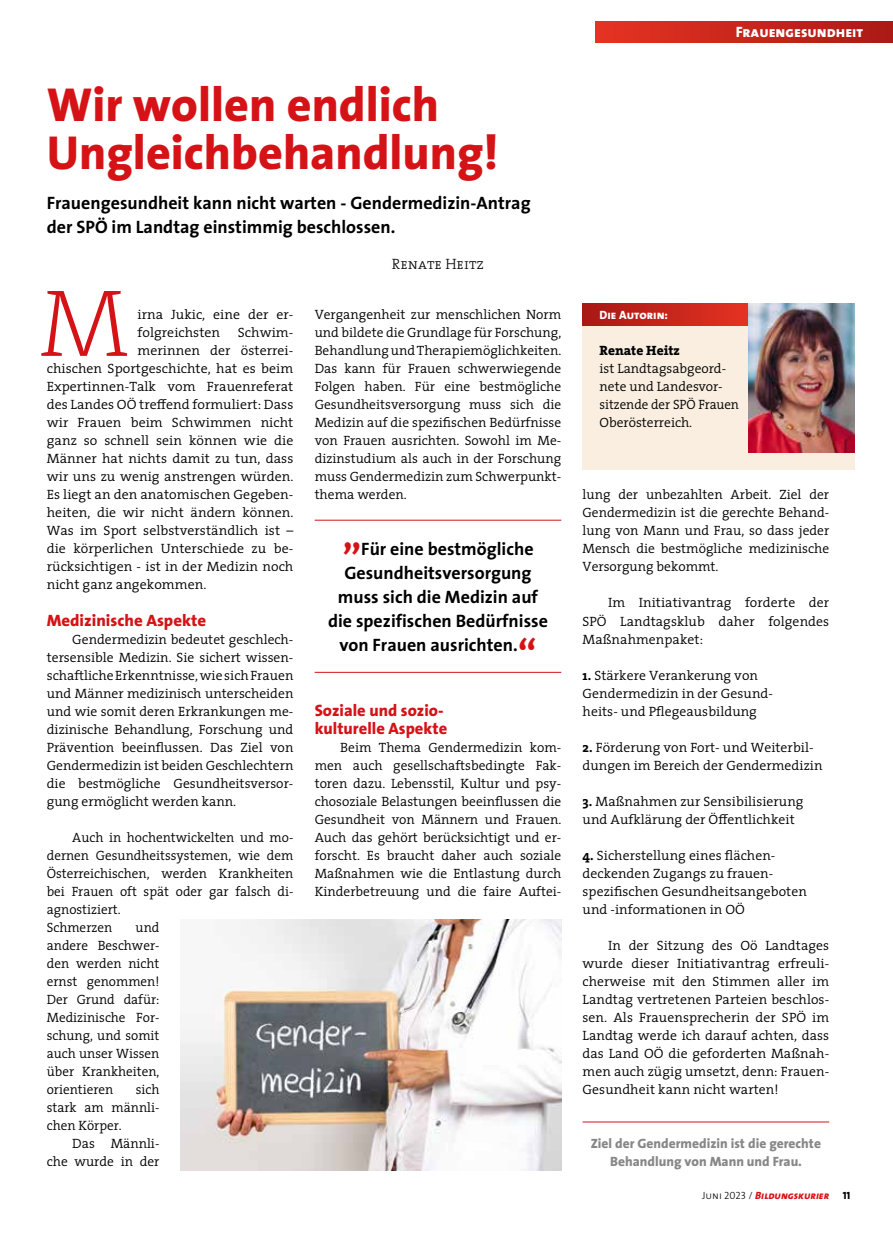
<style>
.page{position:relative;width:893px;height:1234px;background:#fff}
.page>*{position:absolute;margin:0;border:0;box-sizing:border-box;transform-origin:0 0}
.t1{font:200 96px "The Serif";color:#d51317}
.t2{font:800 48px/48px "The Sans";color:#d51317}
.t3{font:700 18px/24px "The Sans";color:#000}
.t4{font:800 16.5px/18px "The Sans";color:#d51317}
.t5{font:15px "The Sans Extra Bold Caps";color:#fff}
.t6{font:15px "The Serif Light Caps";color:#000}
.t7{font:300 13.5px/18px "The Serif";letter-spacing:.005em;color:#000;text-align:justify}
.t8{font:800 13.5px/18px "The Sans";color:#878787;text-align:center}
.t9{font:800 13.5px "The Serif";color:#000}
.t10{font:12px "The Sans Extra Bold Caps";color:#fff}
.t11{font:10.5px "The Sans Extra Bold Italic Caps";color:#d51317}
.t12{font:10.5px "The Sans Extra Bold Caps";color:#000}
.s1{font-size:39px;color:#d51317}
.s2{font-weight:700}
.s3{font-family:"The Sans Light Caps";color:#000}
</style>
<div class="page">
<div style="left:595px;top:21px;width:298px;height:22px;background:linear-gradient(to right,#e63323,#ab1a16)"></div>
<div style="left:583px;top:325px;width:272px;height:144px;background:#f9eee0"></div>
<div style="left:583px;top:304px;width:165px;height:21px;background:linear-gradient(to right,#a71815,#e43322)"></div>
<img style="left:748px;top:304px;width:107px;height:148px">
<hr style="left:583px;top:1121px;width:246px;height:1px;background:#d51317">
<img style="left:181px;top:919px;width:380px;height:250px">
<hr style="left:315px;top:519px;width:246px;height:1px;background:#d51317">
<hr style="left:315px;top:671px;width:246px;height:1px;background:#d51317">
<h2 class="t2" style="left:47px;top:80px;width:453px">Wir wollen endlich<br>Ungleichbehandlung!</h2>
<h3 class="t3" style="left:47px;top:191px;width:485px">Frauengesundheit kann nicht warten - Gendermedizin-Antrag der SPÖ im Landtag einstimmig beschlossen.</h3>
<p class="t6" style="left:392px;top:252px;width:94px">Renate Heitz</p>
<h1 class="t1" style="left:40px;top:244px;width:90px">M</h1>
<p class="t7" style="left:137px;top:305px;width:157px">irna Jukic, eine der er&shy;folgreichsten</p>
<p class="t7" style="left:238px;top:323px;width:57px">Schwim-</p>
<p class="t7" style="left:137px;top:341px;width:157px">merinnen der österrei-</p>
<p class="t7" style="left:47px;top:359px;width:248px">chischen Sportgeschichte, hat es beim</p>
<p class="t7" style="left:47px;top:377px;width:248px">Expertinnen-Talk vom Frauenreferat</p>
<p class="t7" style="left:47px;top:395px;width:248px">des Landes OÖ treffend formuliert: Dass</p>
<p class="t7" style="left:47px;top:413px;width:248px">wir Frauen beim Schwimmen nicht</p>
<p class="t7" style="left:47px;top:431px;width:248px">ganz so schnell sein können wie die</p>
<p class="t7" style="left:47px;top:449px;width:248px">Männer hat nichts damit zu tun, dass</p>
<p class="t7" style="left:47px;top:467px;width:248px">wir uns zu wenig anstrengen würden.</p>
<p class="t7" style="left:47px;top:485px;width:248px">Es liegt an den anatomischen Gegeben-</p>
<p class="t7" style="left:47px;top:503px;width:248px">heiten, die wir nicht ändern können.</p>
<p class="t7" style="left:47px;top:521px;width:248px">Was im Sport selbstverständlich ist –</p>
<p class="t7" style="left:47px;top:539px;width:248px">die körperlichen Unterschiede zu be-</p>
<p class="t7" style="left:47px;top:557px;width:248px">rücksichtigen - ist in der Medizin noch</p>
<p class="t7" style="left:47px;top:575px;width:161px">nicht ganz angekommen.</p>
<p class="t4" style="left:47px;top:610px;width:161px">Medizinische Aspekte</p>
<p class="t7" style="left:47px;top:629px;width:248px;text-indent:26px">Gendermedizin bedeutet geschlech&shy;tersensible Medizin. Sie sichert wissen&shy;schaftliche Erkenntnisse, wie sich Frauen und Männer medizinisch unterscheiden und wie somit deren Erkrankungen me&shy;dizinische Behandlung, Forschung und Prävention beeinflussen. Das Ziel von Gendermedizin ist beiden Geschlechtern die bestmögliche Gesundheitsversor&shy;gung ermöglicht werden kann.</p>
<p class="t7" style="left:47px;top:827px;width:248px;text-align:left;text-indent:26px">Auch in hochentwickelten und mo&shy;dernen Gesundheitssystemen, wie dem<br>Österreichischen, werden Krankheiten bei Frauen oft spät oder gar falsch di&shy;agnostiziert.<br>Schmerzen</p>
<p class="t7" style="left:47px;top:917px;width:114px;text-indent:89px">und andere Beschwer&shy;den werden nicht ernst genommen!<br>Der Grund dafür:<br>Medizinische For&shy;schung, und somit auch unser Wissen über Krankheiten, orientieren</p>
<p class="t7" style="left:47px;top:1079px;width:114px;text-indent:89px">sich stark am männli&shy;chen Körper.</p>
<p class="t7" style="left:47px;top:1133px;width:114px;text-align:right">Das Männli-<br>che wurde in der</p>
<p class="t7" style="left:315px;top:305px;width:248px">Vergangenheit zur menschlichen Norm und bildete die Grundlage für Forschung, Behandlung und Therapiemöglichkeiten.<br>Das kann für Frauen schwerwiegende Folgen haben. Für eine bestmögliche Gesundheitsversorgung muss sich die Medizin auf die spezifischen Bedürfnisse von Frauen ausrichten. Sowohl im Me&shy;dizinstudium als auch in der Forschung muss Gendermedizin zum Schwerpunkt&shy;thema werden.</p>
<h3 class="t3" style="left:328px;top:536px;width:221px;text-align:center"><sup>„</sup>Für eine bestmögliche<br>Gesundheitsversorgung muss sich die Medizin auf die spezifischen Bedürfnisse von Frauen ausrichten.<span class="s1">“</span></h3>
<p class="t4" style="left:315px;top:700px;width:134px">Soziale und sozio&shy;kulturelle Aspekte</p>
<p class="t7" style="left:315px;top:737px;width:248px;text-indent:26px">Beim Thema Gendermedizin kom&shy;men auch gesellschaftsbedingte Fak&shy;toren dazu. Lebensstil, Kultur und psy&shy;chosoziale Belastungen beeinflussen die Gesundheit von Männern und Frauen.<br>Auch das gehört berücksichtigt und er&shy;forscht. Es braucht daher auch soziale Maßnahmen wie die Entlastung durch Kinderbetreuung und die faire Auftei-</p>
<p class="t5" style="left:736px;top:19px;width:129px">Frauengesundheit</p>
<p class="t10" style="left:600px;top:305px;width:70px">Die Autorin:</p>
<p class="t9" style="left:600px;top:339px;width:82px">Renate Heitz</p>
<p class="t7" style="left:600px;top:359px;width:141px;text-align:left">ist Landtagsabgeord&shy;nete und Landesvor&shy;sitzende der SPÖ Frauen<br>Oberösterreich.</p>
<p class="t7" style="left:583px;top:485px;width:248px">lung der unbezahlten Arbeit. Ziel der Gendermedizin ist die gerechte Behand&shy;lung von Mann und Frau, so dass jeder Mensch die bestmögliche medizinische Versorgung bekommt.</p>
<p class="t7" style="left:583px;top:593px;width:248px;text-indent:26px">Im Initiativantrag forderte der SPÖ Landtagsklub daher folgendes Maßnahmenpaket:</p>
<p class="t7" style="left:583px;top:665px;width:192px;text-align:left"><span class="s2">1.</span> Stärkere Verankerung von<br>Gendermedizin in der Gesund&shy;heits- und Pflegeausbildung</p>
<p class="t7" style="left:583px;top:737px;width:242px"><span class="s2">2.</span> Förderung von Fort- und Weiterbil&shy;dungen im Bereich der Gendermedizin</p>
<p class="t7" style="left:583px;top:791px;width:222px"><span class="s2">3.</span> Maßnahmen zur Sensibilisierung und Aufklärung der Öffentlichkeit</p>
<p class="t7" style="left:583px;top:845px;width:226px;text-align:left"><span class="s2">4.</span> Sicherstellung eines flächen&shy;deckenden Zugangs zu frauen&shy;spezifischen Gesundheitsangeboten und -informationen in OÖ</p>
<p class="t7" style="left:583px;top:935px;width:248px;text-indent:26px">In der Sitzung des Oö Landtages wurde dieser Initiativantrag erfreuli&shy;cherweise mit den Stimmen aller im Landtag vertretenen Parteien beschlos&shy;sen. Als Frauensprecherin der SPÖ im Landtag werde ich darauf achten, dass das Land OÖ die geforderten Maßnah&shy;men auch zügig umsetzt, denn: Frauen-Gesundheit kann nicht warten!</p>
<p class="t8" style="left:591px;top:1133px;width:232px">Ziel der Gendermedizin ist die gerechte<br>Behandlung von Mann und Frau.</p>
<p class="t11" style="left:702px;top:1186px;width:129px"><span class="s3">Juni 2023 /</span> Bildungskurier</p>
<p class="t12" style="left:843px;top:1186px;width:9px">11</p>
</div>
